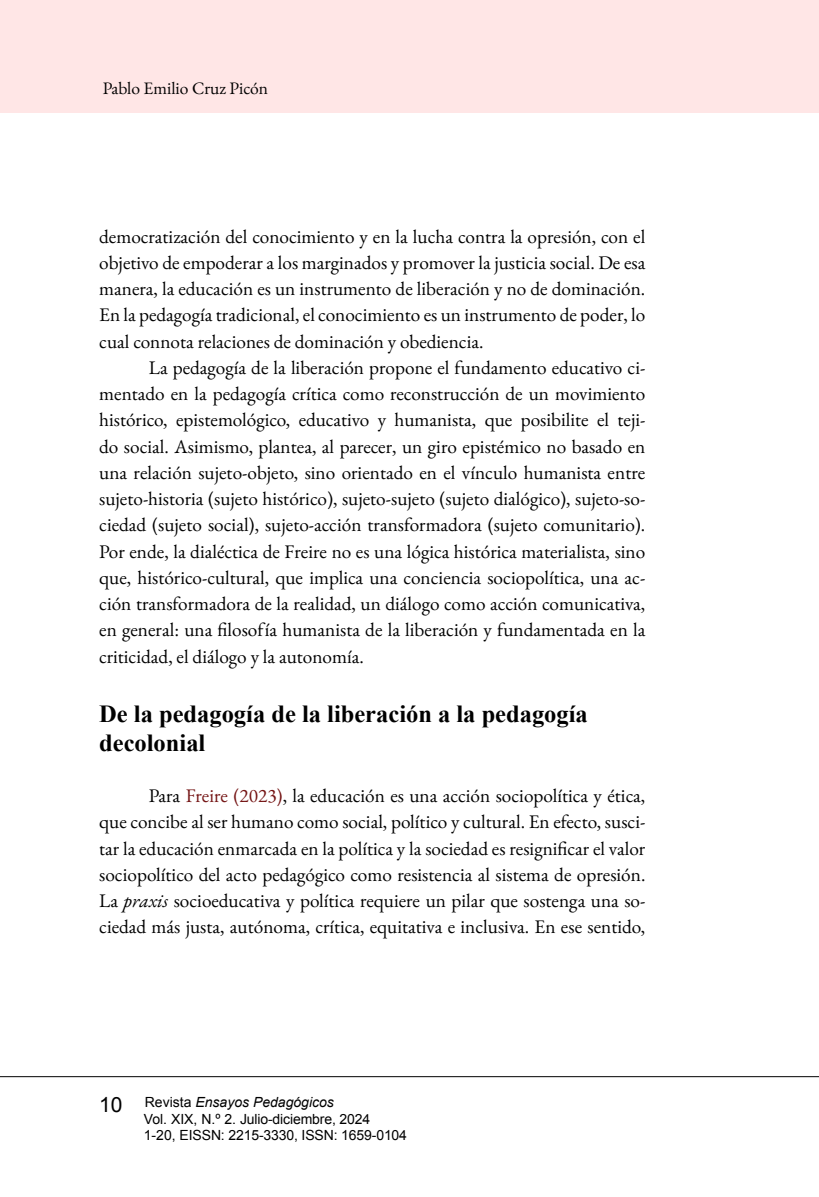
<style>
.page{position:relative;width:819px;height:1197px;background:#fff}
.page>*{position:absolute;margin:0;border:0;box-sizing:border-box;transform-origin:0 0}
.Subtítulo{font:700 24.5px/29.4px "Times New Roman";color:#000}
.t1{font:21px "Arial";color:#000}
.Texto_general{font:19.25px/26.2px "EB Garamond";color:#000;text-align:justify}
.t2{font:17.5px "EB Garamond";color:#000}
.t3{font:14px/16.6px "Arial";letter-spacing:-.01em;color:#000}
.s1{color:#741414}
.s2{font-style:italic}
</style>
<div class="page">
<div style="left:0;top:0;width:818px;height:113px;background:#ffe6e6"></div>
<hr style="left:0;top:1076px;width:819px;height:1px;background:#000">
<p class="t2" style="left:103px;top:77px;width:167px">Pablo Emilio Cruz Picón</p>
<p class="Texto_general" style="left:99px;top:223px;width:548px">democratización del conocimiento y en la lucha contra la opresión, con el objetivo de empoderar a los marginados y promover la justicia social. De esa manera, la educación es un instrumento de liberación y no de dominación.<br>En la pedagogía tradicional, el conocimiento es un instrumento de poder, lo cual connota relaciones de dominación y obediencia.</p>
<p class="Texto_general" style="left:99px;top:354px;width:548px;text-indent:50px">La pedagogía de la liberación propone el fundamento educativo ci&shy;mentado en la pedagogía crítica como reconstrucción de un movimiento histórico, epistemológico, educativo y humanista, que posibilite el teji&shy;do social. Asimismo, plantea, al parecer, un giro epistémico no basado en una relación sujeto-objeto, sino orientado en el vínculo humanista entre sujeto-historia (sujeto histórico), sujeto-sujeto (sujeto dialógico), sujeto-so&shy;ciedad (sujeto social), sujeto-acción transformadora (sujeto comunitario).<br>Por ende, la dialéctica de Freire no es una lógica histórica materialista, sino que, histórico-cultural, que implica una conciencia sociopolítica, una ac&shy;ción transformadora de la realidad, un diálogo como acción comunicativa, en general: una filosofía humanista de la liberación y fundamentada en la criticidad, el diálogo y la autonomía.</p>
<p class="Subtítulo" style="left:99px;top:698px;width:490px">De la pedagogía de la liberación a la pedagogía decolonial</p>
<p class="Texto_general" style="left:99px;top:783px;width:548px;text-indent:50px">Para <span class="s1">Freire (2023)</span>, la educación es una acción sociopolítica y ética, que concibe al ser humano como social, político y cultural. En efecto, susci&shy;tar la educación enmarcada en la política y la sociedad es resignificar el valor sociopolítico del acto pedagógico como resistencia al sistema de opresión.<br>La <span class="s2">praxis</span> socioeducativa y política requiere un pilar que sostenga una so&shy;ciedad más justa, autónoma, crítica, equitativa e inclusiva. En ese sentido,</p>
<p class="t1" style="left:99px;top:1091px;width:25px">10</p>
<p class="t3" style="left:144px;top:1094px;width:265px">Revista <span class="s2">Ensayos Pedagógicos<br></span>Vol. XIX, N.º 2. Julio-diciembre, 2024<br>1-20, EISSN: 2215-3330, ISSN: 1659-0104</p>
</div>
